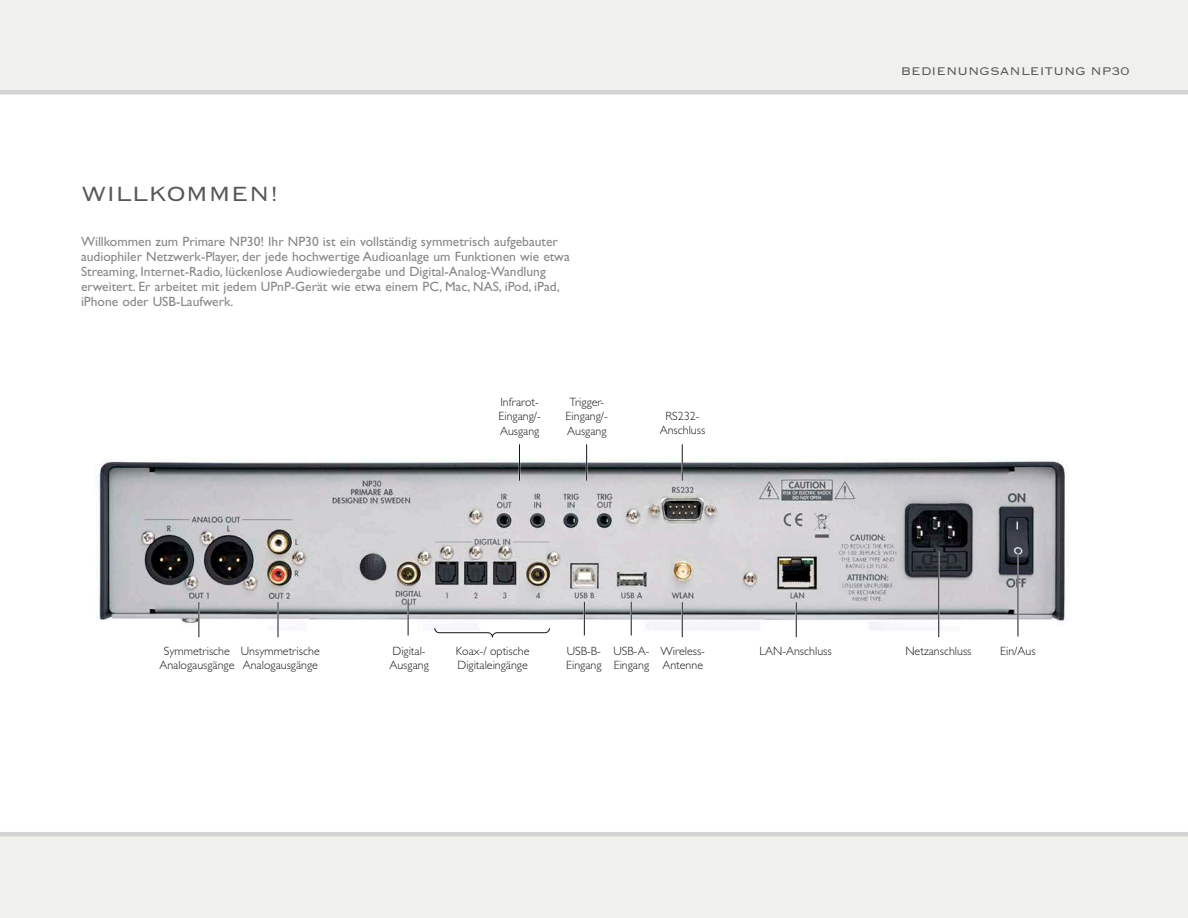
<style>
.page{position:relative;width:1188px;height:918px;background:#fff}
.page>*{position:absolute;margin:0;border:0;box-sizing:border-box;transform-origin:0 0}
.t1{font:27px "Lindgrensans";color:#58585a}
.t2{font:14.7px "Lindgrensans";color:#58585a}
.t3{font:13.5px/15px "Gill Sans";color:#87888a}
.t4{font:300 12px/14.4px "Gill Sans";color:#1a171c}
</style>
<div class="page">
<div style="left:0;top:0;width:1188px;height:94px;background:#f0f1ec"></div>
<div style="left:0;top:832px;width:1188px;height:86px;background:#f0f1ec"></div>
<img style="left:95px;top:444px;width:973px;height:194px">
<hr style="left:277px;top:602px;width:2px;height:35px;background:#fff">
<hr style="left:278px;top:602px;width:1px;height:35px;background:#1a171c">
<hr style="left:198px;top:602px;width:2px;height:35px;background:#fff">
<hr style="left:199px;top:602px;width:1px;height:35px;background:#1a171c">
<hr style="left:682px;top:602px;width:1px;height:35px;background:#1a171c">
<hr style="left:682px;top:444px;width:1px;height:37px;background:#1a171c">
<hr style="left:586px;top:444px;width:1px;height:37px;background:#1a171c">
<hr style="left:519px;top:444px;width:1px;height:37px;background:#1a171c">
<hr style="left:407px;top:602px;width:2px;height:33px;background:#fff">
<hr style="left:408px;top:602px;width:1px;height:33px;background:#1a171c">
<hr style="left:584px;top:602px;width:1px;height:33px;background:#1a171c">
<hr style="left:630px;top:602px;width:2px;height:33px;background:#fff">
<hr style="left:631px;top:602px;width:1px;height:33px;background:#1a171c">
<hr style="left:796px;top:602px;width:1px;height:35px;background:#1a171c">
<hr style="left:1017px;top:553px;width:2px;height:84px;background:#fff">
<hr style="left:1018px;top:553px;width:1px;height:84px;background:#1a171c">
<hr style="left:938px;top:552px;width:2px;height:85px;background:#fff">
<hr style="left:938px;top:552px;width:1px;height:85px;background:#1a171c">
<svg style="left:434px;top:627px;width:116px;height:11px"></svg>
<h1 class="t1" style="left:81px;top:180px;width:199px">WILLKOMMEN!</h1>
<p class="t3" style="left:81px;top:233px;width:490px">Willkommen zum Primare NP30! Ihr NP30 ist ein vollständig symmetrisch aufgebauter audiophiler Netzwerk-Player, der jede hochwertige Audioanlage um Funktionen wie etwa Streaming, Internet-Radio, lückenlose Audiowiedergabe und Digital-Analog-Wandlung erweitert. Er arbeitet mit jedem UPnP-Gerät wie etwa einem PC, Mac, NAS, iPod, iPad, iPhone oder USB-Laufwerk.</p>
<p class="t4" style="left:499px;top:395px;width:44px">Infrarot-<br>Eingang/-<br>Ausgang</p>
<p class="t4" style="left:566px;top:395px;width:44px;text-align:center">Trigger-<br>Eingang/-<br>Ausgang</p>
<p class="t4" style="left:660px;top:409px;width:47px;text-align:center">RS232-<br>Anschluss</p>
<p class="t2" style="left:901px;top:63px;width:230px">BEDIENUNGSANLEITUNG NP30</p>
<p class="t4" style="left:159px;top:644px;width:77px;text-align:center">Symmetrische<br>Analogausgänge</p>
<p class="t4" style="left:241px;top:644px;width:80px">Unsymmetrische<br>Analogausgänge</p>
<p class="t4" style="left:389px;top:644px;width:41px">Digital-<br>Ausgang</p>
<p class="t4" style="left:456px;top:644px;width:75px">Koax-/ optische<br>Digitaleingänge</p>
<p class="t4" style="left:660px;top:644px;width:46px">Wireless-<br>Antenne</p>
<p class="t4" style="left:566px;top:644px;width:37px">USB-B-<br>Eingang</p>
<p class="t4" style="left:759px;top:644px;width:74px">LAN-Anschluss</p>
<p class="t4" style="left:905px;top:644px;width:68px">Netzanschluss</p>
<p class="t4" style="left:1000px;top:644px;width:37px">Ein/Aus</p>
<p class="t4" style="left:614px;top:644px;width:37px">USB-A-<br>Eingang</p>
</div>
